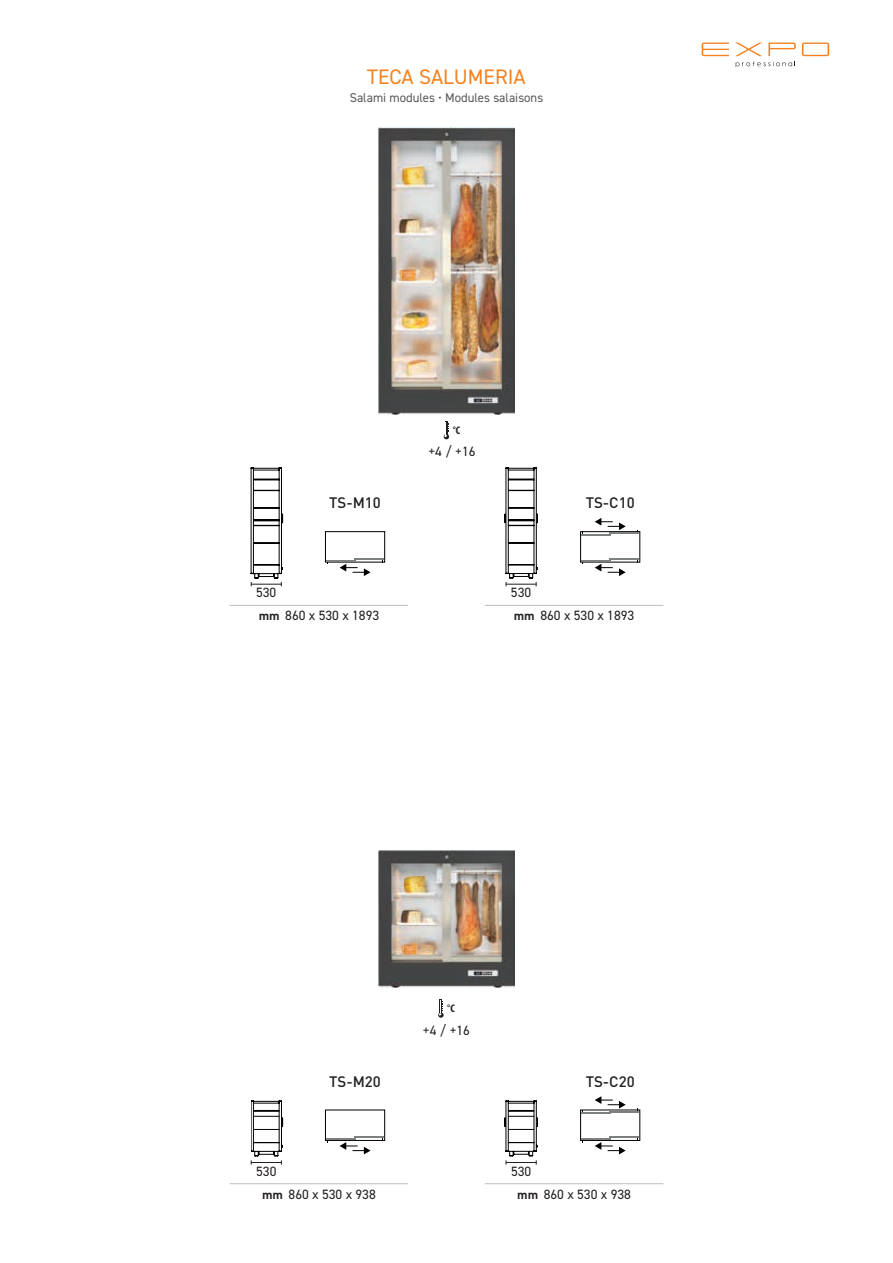
<style>
.page{position:relative;width:893px;height:1263px;background:#fff}
.page>*{position:absolute;margin:0;border:0;box-sizing:border-box;transform-origin:0 0}
.t1{font:21px "DIN2014";color:#f58220}
.t2{font:500 15px "DIN Pro";color:#231f20}
.t3{font:13.5px "DIN2014";color:#231f20}
.t4{font:12.75px "DIN2014";color:#57585a}
.t5{font:700 condensed 10.95px "Myriad Pro";color:#231f20}
.s1{font-family:"DIN Pro";font-weight:700;font-size:12px}
</style>
<div class="page">
<svg style="left:735px;top:43px;width:27px;height:13px"></svg>
<svg style="left:702px;top:43px;width:27px;height:13px"></svg>
<svg style="left:768px;top:43px;width:28px;height:13px"></svg>
<svg style="left:802px;top:43px;width:27px;height:13px"></svg>
<svg style="left:736px;top:62px;width:59px;height:5px"></svg>
<svg style="left:444px;top:421px;width:5px;height:18px"></svg>
<img style="left:379px;top:128px;width:135px;height:286px">
<hr style="left:230px;top:605px;width:178px;height:1px;background:#bcbdc0">
<hr style="left:485px;top:605px;width:178px;height:1px;background:#bcbdc0">
<svg style="left:251px;top:468px;width:32px;height:118px"></svg>
<svg style="left:325px;top:531px;width:60px;height:45px"></svg>
<hr style="left:326px;top:560px;width:30px;height:1px;background:#7d8081">
<hr style="left:354px;top:558px;width:30px;height:2px;background:#7d8081">
<svg style="left:580px;top:518px;width:60px;height:58px"></svg>
<hr style="left:609px;top:532px;width:30px;height:2px;background:#7d8081">
<hr style="left:581px;top:534px;width:30px;height:1px;background:#7d8081">
<svg style="left:505px;top:468px;width:33px;height:118px"></svg>
<svg style="left:438px;top:999px;width:6px;height:19px"></svg>
<img style="left:379px;top:850px;width:135px;height:137px">
<hr style="left:230px;top:1183px;width:178px;height:1px;background:#bcbdc0">
<hr style="left:485px;top:1183px;width:178px;height:1px;background:#bcbdc0">
<svg style="left:325px;top:1110px;width:60px;height:44px"></svg>
<hr style="left:326px;top:1138px;width:30px;height:2px;background:#7d8081">
<hr style="left:354px;top:1137px;width:30px;height:1px;background:#7d8081">
<svg style="left:580px;top:1096px;width:60px;height:58px"></svg>
<hr style="left:609px;top:1111px;width:30px;height:1px;background:#7d8081">
<hr style="left:581px;top:1112px;width:30px;height:2px;background:#7d8081">
<svg style="left:251px;top:1101px;width:32px;height:63px"></svg>
<svg style="left:505px;top:1101px;width:33px;height:63px"></svg>
<h1 class="t1" style="left:367px;top:64px;width:160px">TECA SALUMERIA</h1>
<p class="t4" style="left:350px;top:90px;width:195px">Salami modules • Modules salaisons</p>
<p class="t5" style="left:453px;top:423px;width:9px">°C</p>
<p class="t3" style="left:428px;top:443px;width:49px">+4 / +16</p>
<p class="t3" style="left:256px;top:584px;width:22px">530</p>
<p class="t2" style="left:329px;top:491px;width:53px">TS-M10</p>
<p class="t2" style="left:586px;top:491px;width:51px">TS-C10</p>
<p class="t3" style="left:511px;top:584px;width:22px">530</p>
<p class="t3" style="left:259px;top:607px;width:122px"><span class="s1">mm</span> 860 x 530 x 1893</p>
<p class="t3" style="left:514px;top:607px;width:122px"><span class="s1">mm</span> 860 x 530 x 1893</p>
<p class="t5" style="left:447px;top:1002px;width:9px">°C</p>
<p class="t3" style="left:423px;top:1021px;width:49px">+4 / +16</p>
<p class="t2" style="left:329px;top:1069px;width:53px">TS-M20</p>
<p class="t2" style="left:586px;top:1069px;width:51px">TS-C20</p>
<p class="t3" style="left:256px;top:1162px;width:22px">530</p>
<p class="t3" style="left:511px;top:1162px;width:22px">530</p>
<p class="t3" style="left:262px;top:1186px;width:115px"><span class="s1">mm</span> 860 x 530 x 938</p>
<p class="t3" style="left:517px;top:1186px;width:115px"><span class="s1">mm</span> 860 x 530 x 938</p>
</div>
